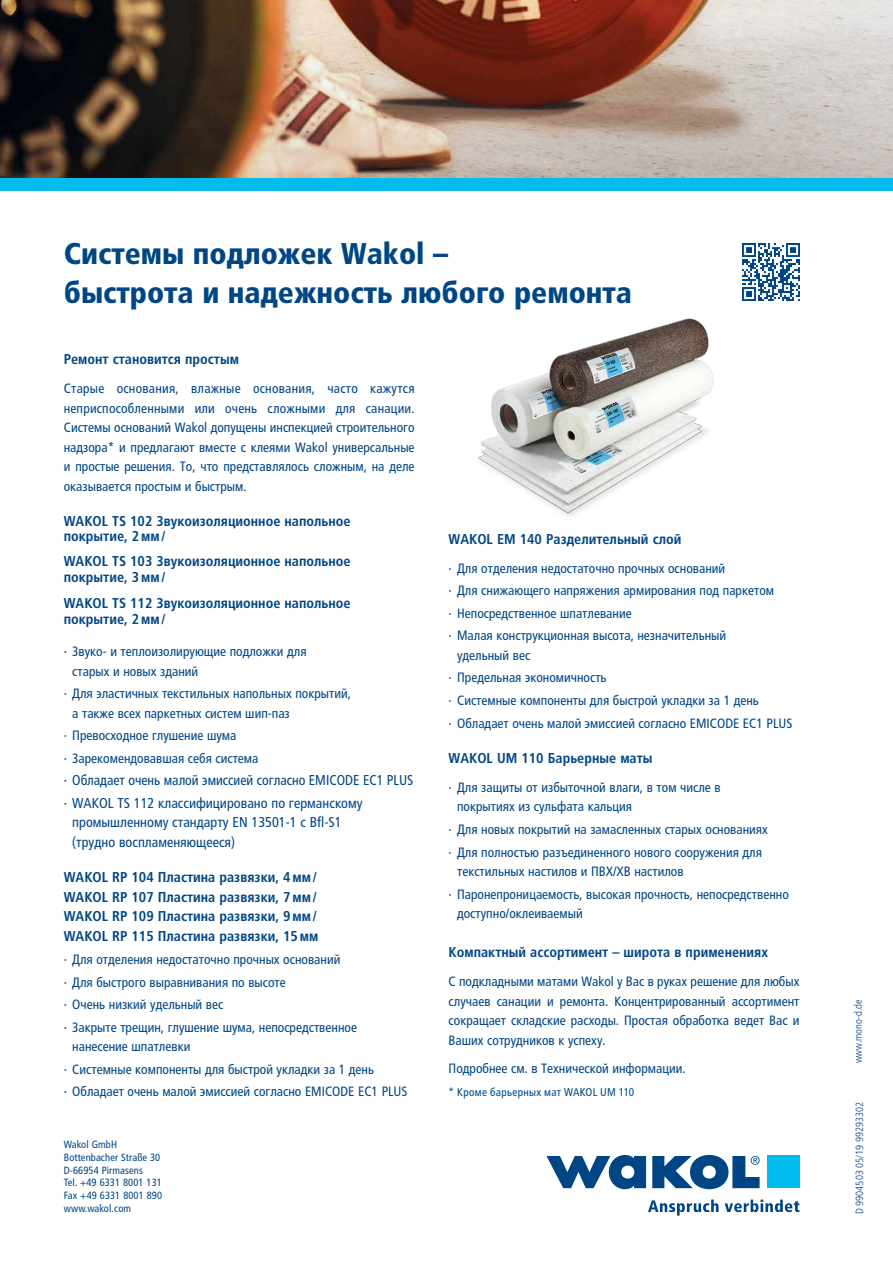
<style>
.page{position:relative;width:893px;height:1263px;background:#fff}
.page>*{position:absolute;margin:0;border:0;box-sizing:border-box;transform-origin:0 0}
.t1{font:900 condensed 30px/39px "Frutiger LTCYR";color:#004684}
.t2{font:700 condensed 14.25px/19.5px "Frutiger LTCYR";color:#004684}
.t3{font:condensed 14.25px/22.5px "Frutiger LTCYR";color:#004684}
.t4{font:condensed 13.5px/22.5px "Frutiger LTCYR";color:#004684}
.t5{font:condensed 11.25px "Frutiger LTCYR";letter-spacing:.03em;color:#004684}
.t6{font:condensed 10.5px/12.8px "Frutiger";letter-spacing:.01em;color:#004684}
.t7{font:300 condensed 10.5px "Frutiger";color:#004684}
.s1{font-family:"Frutiger"}
</style>
<div class="page">
<img style="left:0;top:0;width:893px;height:179px">
<div style="left:0;top:179px;width:893px;height:12px;background:#04bbee"></div>
<svg style="left:648px;top:1199px;width:70px;height:16px"></svg>
<svg style="left:725px;top:1199px;width:74px;height:13px"></svg>
<svg style="left:546px;top:1155px;width:100px;height:34px"></svg>
<svg style="left:652px;top:1155px;width:108px;height:34px"></svg>
<div style="left:767px;top:1156px;width:32px;height:32px;background:#0be"></div>
<img style="left:742px;top:243px;width:57px;height:57px">
<img style="left:478px;top:318px;width:236px;height:199px">
<h1 class="t1" style="left:64px;top:235px;width:570px">Системы подложек Wakol –<br>быстрота и надежность любого ремонта</h1>
<p class="t2" style="left:64px;top:349px;width:177px">Ремонт становится простым</p>
<p class="t4" style="left:64px;top:379px;width:352px;line-height:19.5px;text-align:justify">Старые основания, влажные основания, часто кажутся неприспособленными или очень сложными для санации.<br>Системы оснований Wakol допущены инспекцией строительного надзора* и предлагают вместе с клеями Wakol универсальные и простые решения. То, что представлялось сложным, на деле оказывается простым и быстрым.</p>
<p class="t2" style="left:64px;top:514px;width:288px;line-height:15px">WAKOL TS 102 Звукоизоляционное напольное покрытие, 2мм/</p>
<p class="t2" style="left:64px;top:553px;width:288px;line-height:16.5px">WAKOL TS 103 Звукоизоляционное напольное покрытие, 3мм/</p>
<p class="t2" style="left:64px;top:595px;width:288px;line-height:16.5px">WAKOL TS 112 Звукоизоляционное напольное покрытие, 2мм/</p>
<p class="t4" style="left:72px;top:642px;width:236px;line-height:19.5px;text-indent:-9px"><span class="s1">·</span> Звуко- и теплоизолирующие подложки для старых и новых зданий</p>
<p class="t4" style="left:72px;top:684px;width:280px;line-height:19.5px;text-indent:-9px"><span class="s1">·</span> Для эластичных текстильных напольных покрытий, а также всех паркетных систем шип-паз</p>
<p class="t4" style="left:64px;top:725px;width:196px"><span class="s1">·</span> Превосходное глушение шума<br><span class="s1">·</span> Зарекомендовавшая себя система</p>
<p class="t3" style="left:64px;top:770px;width:351px"><span class="s1">·</span> Обладает очень малой эмиссией согласно EMICODE EC1 PLUS <span class="s1">·</span> WAKOL TS 112 классифицировано по германскому</p>
<p class="t3" style="left:72px;top:813px;width:271px;line-height:19.5px">промышленному стандарту EN 13501-1 с Bfl-S1 (трудно воспламеняющееся)</p>
<p class="t2" style="left:64px;top:868px;width:256px;text-align:justify">WAKOL RP 104 Пластина развязки, 4мм/ WAKOL RP 107 Пластина развязки, 7мм/ WAKOL RP 109 Пластина развязки, 9мм/ WAKOL RP 115 Пластина развязки, 15мм</p>
<p class="t4" style="left:64px;top:949px;width:295px"><span class="s1">·</span> Для отделения недостаточно прочных оснований<br><span class="s1">·</span> Для быстрого выравнивания по высоте<br><span class="s1">·</span> Очень низкий удельный вес<br><span class="s1">·</span> Закрыте трещин, глушение шума, непосредственное</p>
<p class="t4" style="left:64px;top:1036px;width:345px;text-indent:9px">нанесение шпатлевки<br><span class="s1">·</span> Системные компоненты для быстрой укладки за 1 день<br><span class="s1">·</span> Обладает очень малой эмиссией согласно EMICODE EC1 PLUS</p>
<p class="t6" style="left:64px;top:1138px;width:100px">Wakol GmbH<br>Bottenbacher Straße 30<br>D-66954 Pirmasens<br>Tel. +49 6331 8001 131<br>Fax +49 6331 8001 890 www.wakol.com</p>
<p class="t2" style="left:449px;top:529px;width:234px">WAKOL EM 140 Разделительный слой</p>
<p class="t4" style="left:449px;top:557px;width:327px"><span class="s1">·</span> Для отделения недостаточно прочных оснований<br><span class="s1">·</span> Для снижающего напряжения армирования под паркетом <span class="s1">·</span> Непосредственное шпатлевание<br><span class="s1">·</span> Малая конструкционная высота, незначительный</p>
<p class="t4" style="left:449px;top:644px;width:345px;text-indent:9px">удельный вес<br><span class="s1">·</span> Предельная экономичность<br><span class="s1">·</span> Системные компоненты для быстрой укладки за 1 день<br><span class="s1">·</span> Обладает очень малой эмиссией согласно EMICODE EC1 PLUS</p>
<p class="t2" style="left:449px;top:748px;width:205px">WAKOL UM 110 Барьерные маты</p>
<p class="t4" style="left:457px;top:778px;width:265px;line-height:19.5px;text-indent:-9px"><span class="s1">·</span> Для защиты от избыточной влаги, в том числе в покрытиях из сульфата кальция</p>
<p class="t4" style="left:449px;top:818px;width:321px"><span class="s1">·</span> Для новых покрытий на замасленных старых основаниях <span class="s1">·</span> Для полностью разъединенного нового сооружения для</p>
<p class="t4" style="left:449px;top:860px;width:342px;text-indent:9px">текстильных настилов и ПВХ/ХВ настилов<br><span class="s1">·</span> Паронепроницаемость, высокая прочность, непосредственно</p>
<p class="t4" style="left:457px;top:902px;width:127px">доступно/оклеиваемый</p>
<p class="t2" style="left:449px;top:943px;width:321px">Компактный ассортимент – широта в применениях</p>
<p class="t4" style="left:449px;top:972px;width:352px;line-height:19.5px;text-align:justify">С подкладными матами Wakol у Вас в руках решение для любых случаев санации и ремонта. Концентрированный ассортимент сокращает складские расходы. Простая обработка ведет Вас и Ваших сотрудников к успеху.</p>
<p class="t4" style="left:449px;top:1057px;width:239px">Подробнее см. в Технической информации.</p>
<p class="t5" style="left:449px;top:1086px;width:187px"><span class="s1">*</span> Kроме барьерных мат WAKOL UM 110</p>
<p class="t7" style="left:852px;top:1063px;width:66px;rotate:-90deg">www.mono-d.de</p>
<p class="t7" style="left:854px;top:1214px;width:114px;rotate:-90deg">D 9904503 05/19 99293302</p>
</div>
